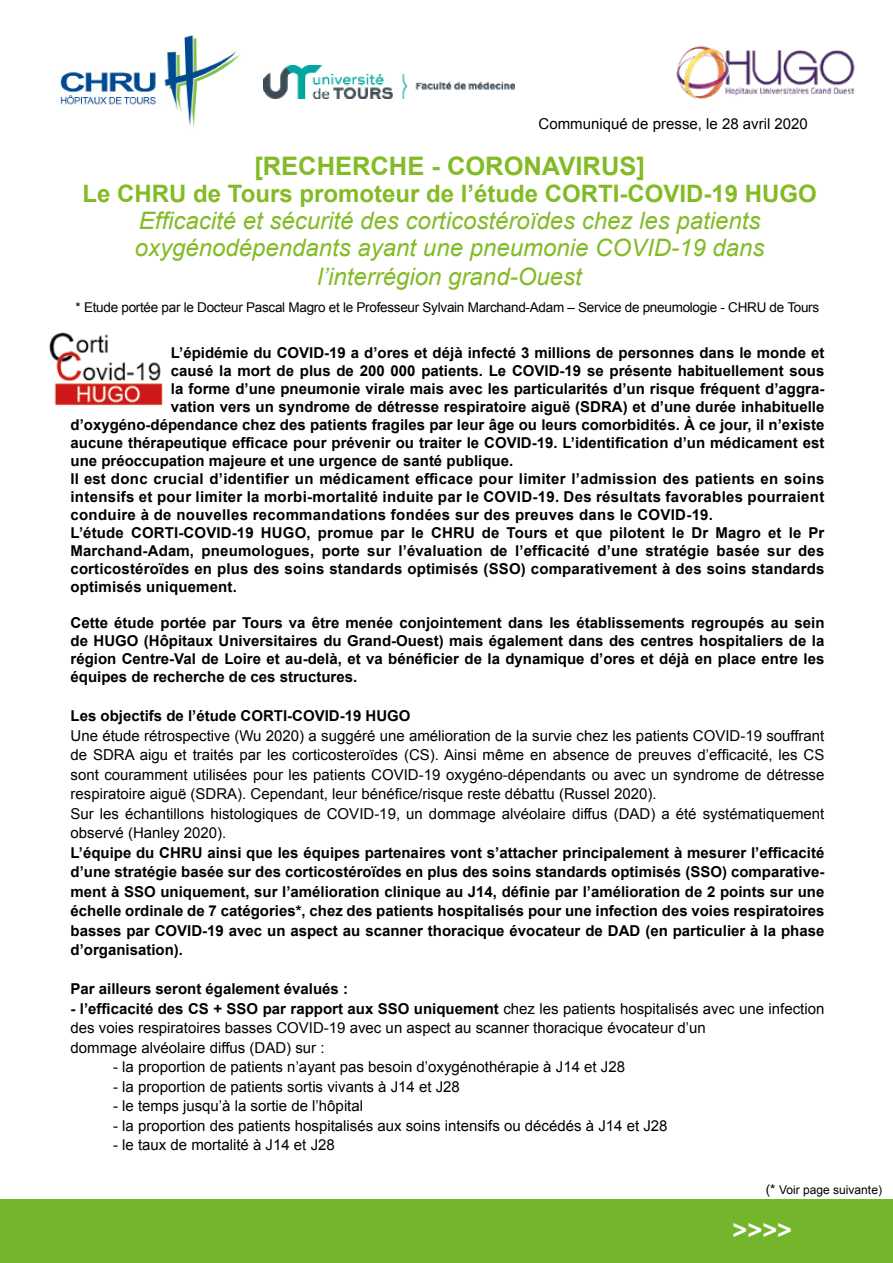
<style>
.page{position:relative;width:893px;height:1263px;background:#fff}
.page>*{position:absolute;margin:0;border:0;box-sizing:border-box;transform-origin:0 0}
.t1{font:700 25.5px "Arial";color:#83bb26}
.t2{font:700 25.5px "Arial";color:#fff}
.t3{font:italic 24px/27.9px "Arial";color:#83bb26;text-align:center}
.t4{font:700 24px "Arial";color:#83bb26}
.t5{font:700 15px/19.5px "Arial";color:#000;text-align:justify}
.t6{font:15px/19.5px "Arial";color:#000}
.t7{font:700 15px "Arial";letter-spacing:.02em;color:#000}
.t8{font:13.5px "Arial";letter-spacing:-.02em;color:#000}
.t9{font:12px "Arial";color:#000}
.s1{font-weight:700}
.s2{font-size:13.5px}
</style>
<div class="page">
<img style="left:60px;top:35px;width:180px;height:93px">
<div style="left:0;top:1199px;width:893px;height:64px;background:#73b62b"></div>
<img style="left:264px;top:65px;width:250px;height:34px">
<img style="left:676px;top:45px;width:179px;height:54px">
<img style="left:49px;top:332px;width:113px;height:73px">
<p class="t6" style="left:539px;top:114px;width:271px">Communiqué de presse, le 28 avril 2020</p>
<h1 class="t1" style="left:254px;top:149px;width:392px">[RECHERCHE - CORONAVIRUS]</h1>
<h2 class="t4" style="left:83px;top:178px;width:736px">Le CHRU de Tours promoteur de l’étude CORTI-COVID-19 HUGO</h2>
<h2 class="t3" style="left:135px;top:207px;width:631px">Efficacité et sécurité des corticostéroïdes chez les patients oxygénodépendants ayant une pneumonie COVID-19 dans l’interrégion grand-Ouest</h2>
<p class="t8" style="left:76px;top:299px;width:745px">* Etude portée par le Docteur Pascal Magro et le Professeur Sylvain Marchand-Adam – Service de pneumologie - CHRU de Tours</p>
<p class="t5" style="left:171px;top:343px;width:655px">L’épidémie du COVID-19 a d’ores et déjà infecté 3 millions de personnes dans le monde et</p>
<p class="t5" style="left:171px;top:361px;width:655px">causé la mort de plus de 200 000 patients. Le COVID-19 se présente habituellement sous</p>
<p class="t5" style="left:171px;top:379px;width:655px">la forme d’une pneumonie virale mais avec les particularités d’un risque fréquent d’aggra-</p>
<p class="t5" style="left:171px;top:397px;width:655px">vation vers un syndrome de détresse respiratoire aiguë (SDRA) et d’une durée inhabituelle</p>
<p class="t5" style="left:71px;top:415px;width:755px">d’oxygéno-dépendance chez des patients fragiles par leur âge ou leurs comorbidités. À ce jour, il n’existe</p>
<p class="t5" style="left:71px;top:433px;width:755px">aucune thérapeutique efficace pour prévenir ou traiter le COVID-19. L’identification d’un médicament est</p>
<p class="t5" style="left:71px;top:451px;width:444px">une préoccupation majeure et une urgence de santé publique.</p>
<p class="t7" style="left:71px;top:469px;width:755px">Il est donc crucial d’identifier un médicament efficace pour limiter l’admission des patients en soins</p>
<p class="t7" style="left:71px;top:487px;width:755px">intensifs et pour limiter la morbi-mortalité induite par le COVID-19. Des résultats favorables pourraient</p>
<p class="t7" style="left:71px;top:505px;width:644px">conduire à de nouvelles recommandations fondées sur des preuves dans le COVID-19.</p>
<p class="t5" style="left:71px;top:523px;width:755px">L’étude CORTI-COVID-19 HUGO, promue par le CHRU de Tours et que pilotent le Dr Magro et le Pr</p>
<p class="t5" style="left:71px;top:541px;width:755px">Marchand-Adam, pneumologues, porte sur l’évaluation de l’efficacité d’une stratégie basée sur des</p>
<p class="t5" style="left:71px;top:559px;width:755px">corticostéroïdes en plus des soins standards optimisés (SSO) comparativement à des soins standards</p>
<p class="t5" style="left:71px;top:577px;width:168px">optimisés uniquement.</p>
<p class="t5" style="left:71px;top:614px;width:755px;line-height:18px">Cette étude portée par Tours va être menée conjointement dans les établissements regroupés au sein de HUGO (Hôpitaux Universitaires du Grand-Ouest) mais également dans des centres hospitaliers de la région Centre-Val de Loire et au-delà, et va bénéficier de la dynamique d’ores et déjà en place entre les équipes de recherche de ces structures.</p>
<p class="t5" style="left:71px;top:706px;width:342px">Les objectifs de l’étude CORTI-COVID-19 HUGO</p>
<p class="t6" style="left:71px;top:726px;width:755px">Une étude rétrospective (Wu 2020) a suggéré une amélioration de la survie chez les patients COVID-19 souffrant de SDRA aigu et traités par les corticosteroïdes (CS). Ainsi même en absence de preuves d’efficacité, les CS sont couramment utilisées pour les patients COVID-19 oxygéno-dépendants ou avec un syndrome de détresse respiratoire aiguë (SDRA). Cependant, leur bénéfice/risque reste débattu (Russel 2020).<br>Sur les échantillons histologiques de COVID-19, un dommage alvéolaire diffus (DAD) a été systématiquement observé (Hanley 2020).</p>
<p class="t5" style="left:71px;top:843px;width:755px">L’équipe du CHRU ainsi que les équipes partenaires vont s’attacher principalement à mesurer l’efficacité d’une stratégie basée sur des corticostéroïdes en plus des soins standards optimisés (SSO) comparative&shy;ment à SSO uniquement, sur l’amélioration clinique au J14, définie par l’amélioration de 2 points sur une échelle ordinale de 7 catégories*, chez des patients hospitalisés pour une infection des voies respiratoires basses par COVID-19 avec un aspect au scanner thoracique évocateur de DAD (en particulier à la phase d’organisation).</p>
<p class="t5" style="left:71px;top:979px;width:279px">Par ailleurs seront également évalués :</p>
<p class="t6" style="left:71px;top:999px;width:755px"><span class="s1">- l’efficacité des CS + SSO par rapport aux SSO uniquement</span> chez les patients hospitalisés avec une infection des voies respiratoires basses COVID-19 avec un aspect au scanner thoracique évocateur d’un<br>dommage alvéolaire diffus (DAD) sur :</p>
<p class="t6" style="left:113px;top:1057px;width:513px">- la proportion de patients n’ayant pas besoin d’oxygénothérapie à J14 et J28</p>
<p class="t6" style="left:113px;top:1077px;width:348px">- la proportion de patients sortis vivants à J14 et J28</p>
<p class="t6" style="left:113px;top:1096px;width:252px">- le temps jusqu’à la sortie de l’hôpital</p>
<p class="t6" style="left:113px;top:1116px;width:556px">- la proportion des patients hospitalisés aux soins intensifs ou décédés à J14 et J28</p>
<p class="t6" style="left:113px;top:1135px;width:223px">- le taux de mortalité à J14 et J28</p>
<p class="t9" style="left:766px;top:1182px;width:118px"><span class="s2">(*</span> Voir page suivante)</p>
<h1 class="t2" style="left:732px;top:1213px;width:61px">&gt;&gt;&gt;&gt;</h1>
</div>
